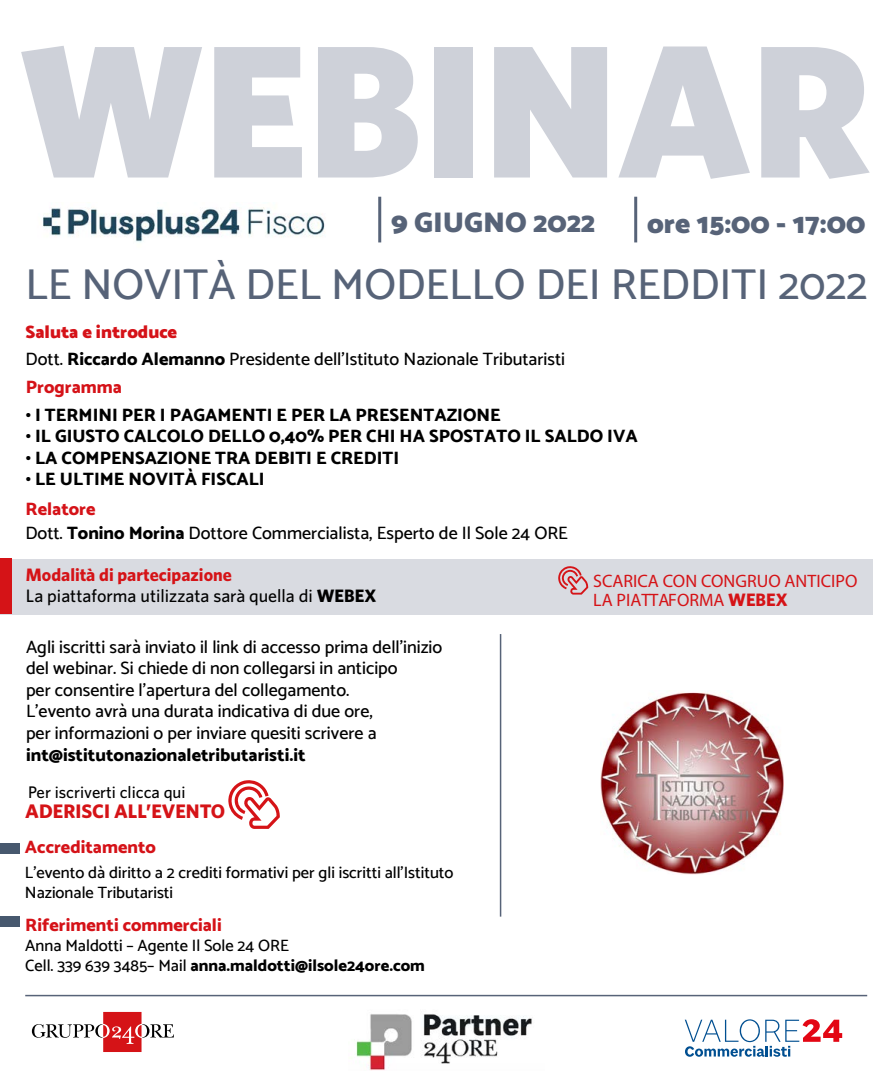
<style>
.page{position:relative;width:893px;height:1085px;background:#fff}
.page>*{position:absolute;margin:0;border:0;box-sizing:border-box;transform-origin:0 0}
.t1{font:500 43.5px "Catamaran";color:#576378}
.t2{font:900 28.5px "Catamaran";color:#576378}
.t3{font:700 19.65px "Whitney";color:#d51317}
.t4{font:500 18px/21.6px "Catamaran";color:#000}
.t5{font:800 18px "Catamaran";color:#000}
.t6{font:500 18px/21px "Whitney";color:#000}
.t7{font:800 18px "Catamaran";color:#d51218}
.t8{font:18px/19.5px "Myriad Pro";color:#d51317}
.t9{font:500 16.8px "Whitney";color:#000}
.t10{font:500 16.5px/19.8px "Catamaran";color:#000}
.s1{font-weight:900;color:#d51218}
.s2{font-weight:800}
.s3{font-weight:800;color:#d51218}
.s4{font-weight:700;color:#d51317}
.s5{font-weight:700}
.s6{font-family:"Whitney";font-weight:700}
</style>
<div class="page">
<img style="left:43px;top:207px;width:282px;height:36px">
<hr style="left:378px;top:197px;width:3px;height:45px;background:#576378">
<hr style="left:634px;top:197px;width:3px;height:45px;background:#576378">
<div style="left:0;top:558px;width:872px;height:56px;background:#d9dbe1"></div>
<svg style="left:558px;top:566px;width:30px;height:28px"></svg>
<div style="left:0;top:558px;width:12px;height:56px;background:#d51317"></div>
<hr style="left:500px;top:634px;width:1px;height:282px;background:#576378">
<hr style="left:25px;top:994px;width:842px;height:2px;background:#576378">
<svg style="left:32px;top:1011px;width:142px;height:40px"></svg>
<div style="left:0;top:843px;width:19px;height:10px;background:#47586e"></div>
<div style="left:0;top:916px;width:19px;height:10px;background:#47586e"></div>
<div style="left:434px;top:47px;width:39px;height:130px;background:#ced1d9"></div>
<svg style="left:494px;top:47px;width:113px;height:130px"></svg>
<svg style="left:618px;top:46px;width:132px;height:133px"></svg>
<svg style="left:761px;top:47px;width:109px;height:132px"></svg>
<svg style="left:21px;top:46px;width:181px;height:131px"></svg>
<svg style="left:214px;top:47px;width:88px;height:130px"></svg>
<svg style="left:318px;top:47px;width:100px;height:130px"></svg>
<img style="left:601px;top:692px;width:183px;height:182px">
<svg style="left:685px;top:1019px;width:157px;height:37px"></svg>
<img style="left:356px;top:1014px;width:176px;height:56px">
<svg style="left:228px;top:780px;width:52px;height:48px"></svg>
<h2 class="t2" style="left:391px;top:200px;width:205px">9 GIUGNO 2022</h2>
<h2 class="t2" style="left:647px;top:201px;width:220px">ore 15:00 - 17:00</h2>
<h1 class="t1" style="left:26px;top:251px;width:843px">LE NOVITÀ DEL MODELLO DEI REDDITI 2022</h1>
<p class="t4" style="left:26px;top:318px;width:541px;line-height:27px"><span class="s1">Saluta e introduce<br></span>Dott. <span class="s2">Riccardo Alemanno</span> Presidente dell’Istituto Nazionale Tributaristi</p>
<p class="t7" style="left:26px;top:373px;width:97px">Programma</p>
<p class="t5" style="left:26px;top:401px;width:476px">• I TERMINI PER I PAGAMENTI E PER LA PRESENTAZIONE</p>
<p class="t5" style="left:26px;top:422px;width:613px">• IL GIUSTO CALCOLO DELLO 0,40% PER CHI HA SPOSTATO IL SALDO IVA</p>
<p class="t5" style="left:26px;top:444px;width:375px">• LA COMPENSAZIONE TRA DEBITI E CREDITI</p>
<p class="t5" style="left:26px;top:465px;width:240px">• LE ULTIME NOVITÀ FISCALI</p>
<p class="t4" style="left:25px;top:496px;width:544px;line-height:24px"><span class="s3">Relatore<br></span>Dott. <span class="s2">Tonino Morina</span> Dottore Commercialista, Esperto de Il Sole 24 ORE</p>
<p class="t6" style="left:26px;top:563px;width:352px"><span class="s4">Modalità di partecipazione<br></span>La piattaforma utilizzata sarà quella di <span class="s5">WEBEX</span></p>
<p class="t4" style="left:26px;top:635px;width:418px">Agli iscritti sarà inviato il link di accesso prima dell’inizio del webinar. Si chiede di non collegarsi in anticipo<br>per consentire l’apertura del collegamento.<br>L’evento avrà una durata indicativa di due ore,<br>per informazioni o per inviare quesiti scrivere a</p>
<p class="t5" style="left:26px;top:740px;width:281px">int@istitutonazionaletributaristi.it</p>
<p class="t9" style="left:28px;top:781px;width:159px">Per iscriverti clicca qui</p>
<p class="t3" style="left:25px;top:798px;width:202px">ADERISCI ALL’EVENTO</p>
<p class="t7" style="left:25px;top:833px;width:133px">Accreditamento</p>
<p class="t10" style="left:25px;top:862px;width:430px">L’evento dà diritto a 2 crediti formativi per gli iscritti all’Istituto<br>Nazionale Tributaristi</p>
<p class="t7" style="left:25px;top:911px;width:198px">Riferimenti commerciali</p>
<p class="t10" style="left:25px;top:935px;width:401px">Anna Maldotti – Agente Il Sole 24 ORE<br>Cell. 339 639 3485– Mail <span class="s2">anna.maldotti@ilsole24ore.com</span></p>
<p class="t8" style="left:593px;top:570px;width:266px">SCARICA CON CONGRUO ANTICIPO<br>LA PIATTAFORMA <span class="s6">WEBEX</span></p>
</div>
